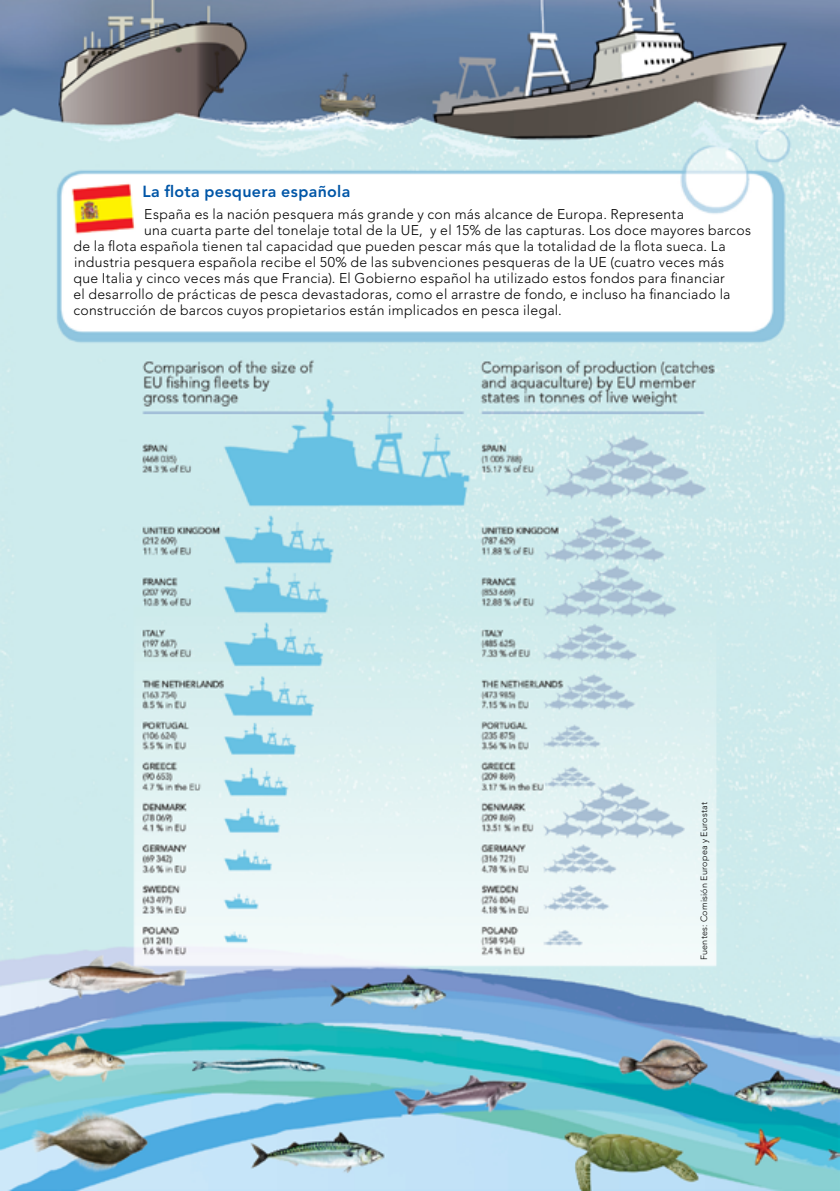
<style>
.page{position:relative;width:840px;height:1191px;background:#fff}
.page>*{position:absolute;margin:0;border:0;box-sizing:border-box;transform-origin:0 0}
.t1{font:800 16px "Avenir LT Std";letter-spacing:.02em;color:#0056a7}
.t2{font:300 14px "Avenir LT Std";letter-spacing:.02em;color:#000}
.t3{font:300 9px "Avenir LT Std";letter-spacing:.025em;color:#000}
</style>
<div class="page">
<img style="left:0;top:0;width:839px;height:1191px">
<p class="t1" style="left:142px;top:182px;width:209px">La flota pesquera española</p>
<p class="t2" style="left:144px;top:206px;width:541px">España es la nación pesquera más grande y con más alcance de Europa. Representa</p>
<p class="t2" style="left:144px;top:222px;width:608px">una cuarta parte del tonelaje total de la UE, y el 15% de las capturas. Los doce mayores barcos</p>
<p class="t2" style="left:73px;top:238px;width:653px">de la flota española tienen tal capacidad que pueden pescar más que la totalidad de la flota sueca. La</p>
<p class="t2" style="left:74px;top:254px;width:651px">industria pesquera española recibe el 50% de las subvenciones pesqueras de la UE (cuatro veces más</p>
<p class="t2" style="left:73px;top:270px;width:652px">que Italia y cinco veces más que Francia). El Gobierno español ha utilizado estos fondos para financiar</p>
<p class="t2" style="left:73px;top:286px;width:658px">el desarrollo de prácticas de pesca devastadoras, como el arrastre de fondo, e incluso ha financiado la</p>
<p class="t2" style="left:73px;top:302px;width:490px">construcción de barcos cuyos propietarios están implicados en pesca ilegal.</p>
<p class="t3" style="left:698px;top:960px;width:160px;rotate:-90deg">Fuentes: Comisión Europea y Eurostat</p>
</div>
